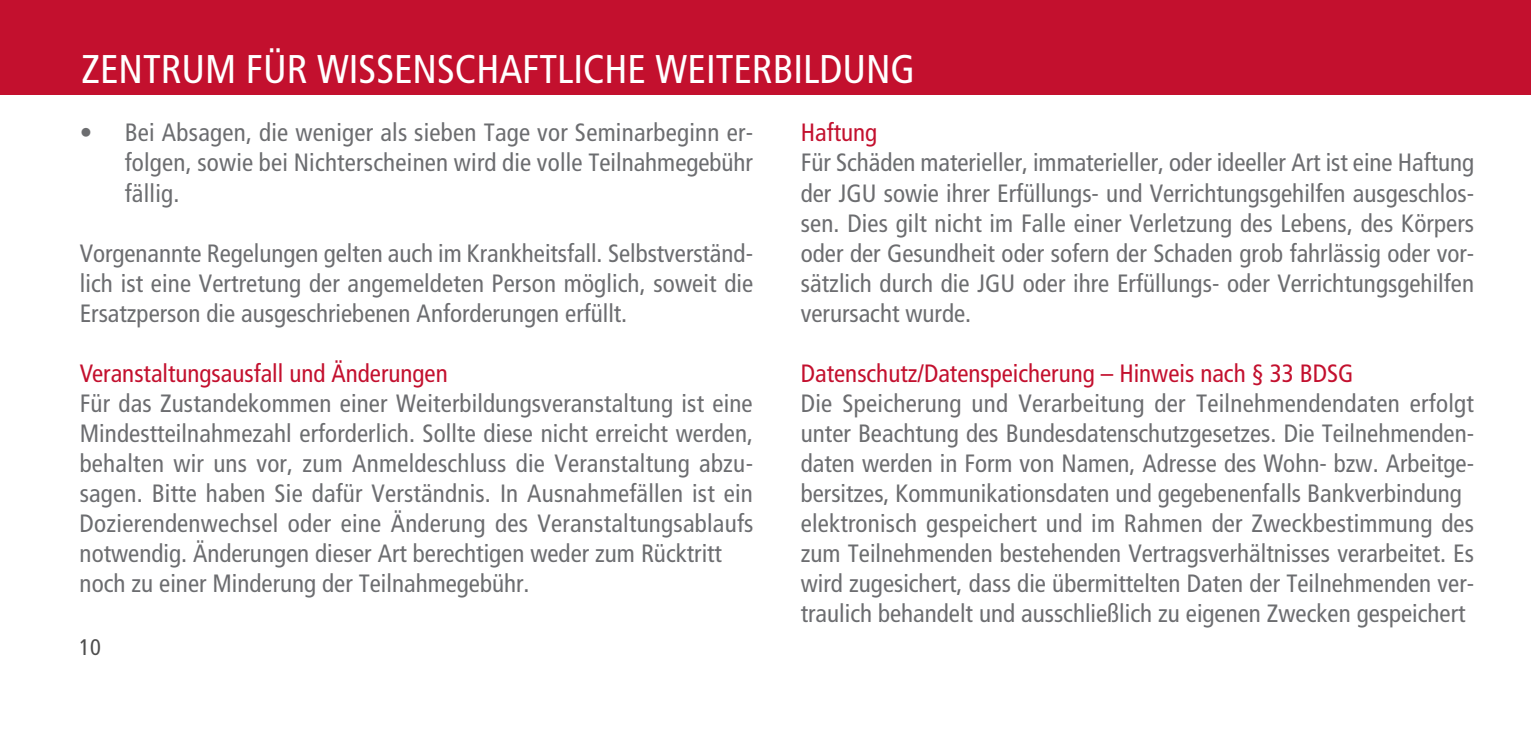
<style>
.page{position:relative;width:1531px;height:738px;background:#fff}
.page>*{position:absolute;margin:0;border:0;box-sizing:border-box;transform-origin:0 0}
.t1{font:condensed 40px "Frutiger LT";color:#fff}
.t2{font:condensed 25px/30px "Frutiger LT";color:#6c6d70;text-align:justify}
.t3{font:condensed 25px "Frutiger LT";color:#c3102e}
.t4{font:condensed 22.5px "Frutiger LT";color:#4d4d4d}
</style>
<div class="page">
<div style="left:0;top:0;width:1509px;height:94px;background:#c3102e"></div>
<div style="left:1509px;top:0;width:22px;height:94px;background:#c3102e"></div>
<h1 class="t1" style="left:81px;top:46px;width:835px">Zentrum für wissenschaftliche Weiterbildung</h1>
<p class="t2" style="left:125px;top:118px;width:630px;text-indent:-45px">• Bei Absagen, die weniger als sieben Tage vor Seminarbeginn er&shy;folgen, sowie bei Nichterscheinen wird die volle Teilnahmegebühr fällig.</p>
<p class="t2" style="left:80px;top:238px;width:675px">Vorgenannte Regelungen gelten auch im Krankheitsfall. Selbstverständ&shy;lich ist eine Vertretung der angemeldeten Person möglich, soweit die Ersatzperson die ausgeschriebenen Anforderungen erfüllt.</p>
<p class="t3" style="left:80px;top:358px;width:370px">Veranstaltungsausfall und Änderungen</p>
<p class="t2" style="left:80px;top:388px;width:675px;text-align:left">Für das Zustandekommen einer Weiterbildungsveranstaltung ist eine Mindestteilnahmezahl erforderlich. Sollte diese nicht erreicht werden, behalten wir uns vor, zum Anmeldeschluss die Veranstaltung abzu&shy;sagen. Bitte haben Sie dafür Verständnis. In Ausnahmefällen ist ein Dozierendenwechsel oder eine Änderung des Veranstaltungsablaufs notwendig. Änderungen dieser Art berechtigen weder zum Rücktritt noch zu einer Minderung der Teilnahmegebühr.</p>
<p class="t4" style="left:79px;top:634px;width:23px">10</p>
<p class="t3" style="left:801px;top:118px;width:78px">Haftung</p>
<p class="t2" style="left:801px;top:148px;width:675px">Für Schäden materieller, immaterieller, oder ideeller Art ist eine Haftung der JGU sowie ihrer Erfüllungs- und Verrichtungsgehilfen ausgeschlos&shy;sen. Dies gilt nicht im Falle einer Verletzung des Lebens, des Körpers oder der Gesundheit oder sofern der Schaden grob fahrlässig oder vor&shy;sätzlich durch die JGU oder ihre Erfüllungs- oder Verrichtungsgehilfen verursacht wurde.</p>
<p class="t3" style="left:801px;top:358px;width:513px">Datenschutz/Datenspeicherung – Hinweis nach § 33 BDSG</p>
<p class="t2" style="left:801px;top:388px;width:675px;text-align:left">Die Speicherung und Verarbeitung der Teilnehmendendaten erfolgt unter Beachtung des Bundesdatenschutzgesetzes. Die Teilnehmenden&shy;daten werden in Form von Namen, Adresse des Wohn- bzw. Arbeitge&shy;bersitzes, Kommunikationsdaten und gegebenenfalls Bankverbindung elektronisch gespeichert und im Rahmen der Zweckbestimmung des zum Teilnehmenden bestehenden Vertragsverhältnisses verarbeitet. Es wird zugesichert, dass die übermittelten Daten der Teilnehmenden ver&shy;traulich behandelt und ausschließlich zu eigenen Zwecken gespeichert</p>
</div>
